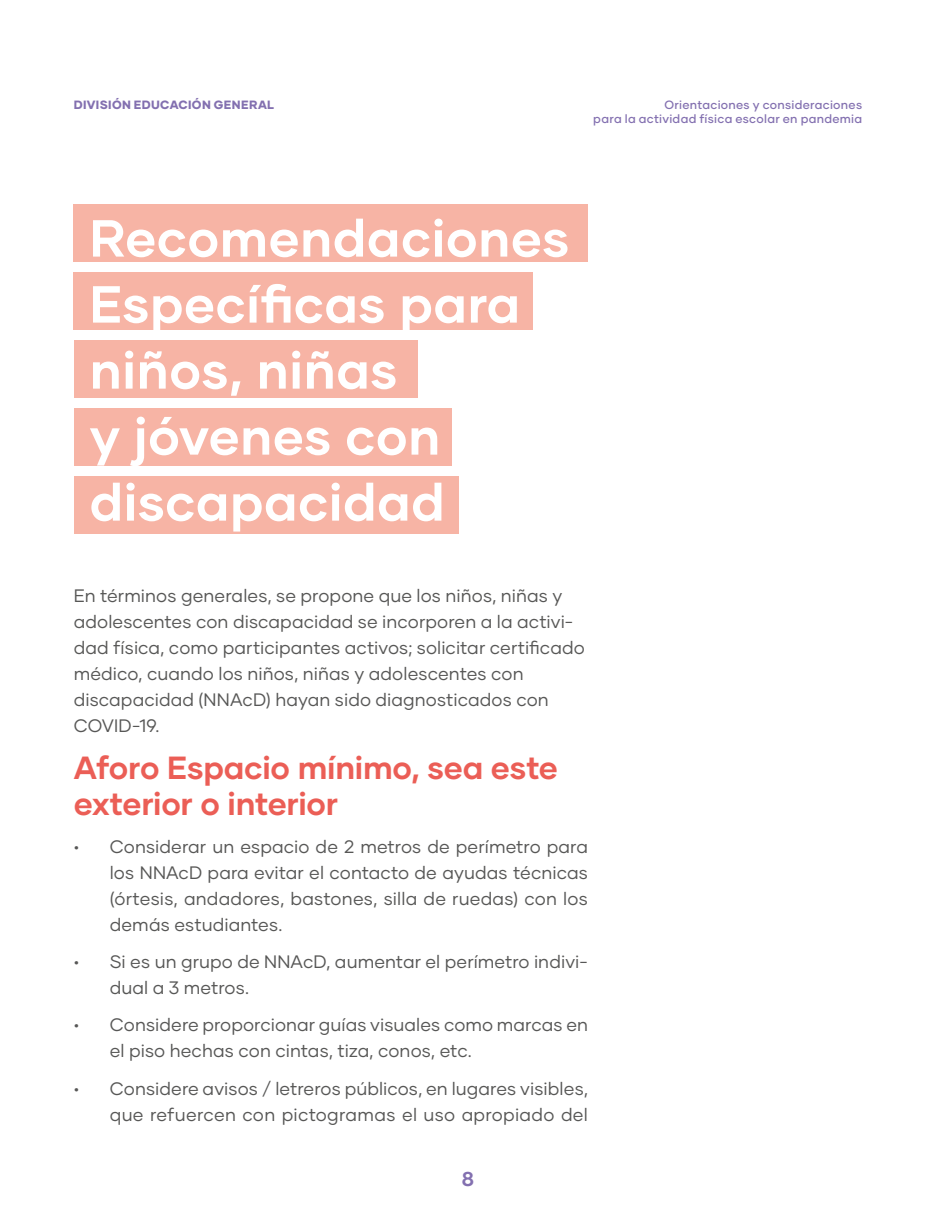
<style>
.page{position:relative;width:936px;height:1225px;background:#fff}
.page>*{position:absolute;margin:0;border:0;box-sizing:border-box;transform-origin:0 0}
.t1{font:700 52px/66px "Gilmer";letter-spacing:.01em;color:#fff}
.t2{font:700 32px/36px "Gilmer";letter-spacing:-.01em;color:#eb5e56}
.t3{font:700 20px "Gilmer";color:#8370b0}
.t4{font:18px/26px "Gilmer";letter-spacing:.005em;color:#575756}
.t5{font:500 12px/14.4px "Gilmer";letter-spacing:.025em;color:#8370b0;text-align:right}
.t6{font:800 12px "Gilmer";letter-spacing:.03em;color:#8370b0}
</style>
<div class="page">
<div style="left:74px;top:204px;width:514px;height:58px;background:#f7b4a5"></div>
<div style="left:74px;top:272px;width:459px;height:58px;background:#f7b4a5"></div>
<div style="left:74px;top:340px;width:343px;height:58px;background:#f7b4a5"></div>
<div style="left:74px;top:408px;width:377px;height:58px;background:#f7b4a5"></div>
<div style="left:74px;top:476px;width:384px;height:58px;background:#f7b4a5"></div>
<p class="t6" style="left:74px;top:97px;width:202px">DIVISIÓN EDUCACIÓN GENERAL</p>
<p class="t5" style="left:593px;top:97px;width:270px">Orientaciones y consideraciones<br>para la actividad física escolar en pandemia</p>
<h1 class="t1" style="left:90px;top:205px;width:481px">Recomendaciones<br>Específicas para niños, niñas<br>y jóvenes con discapacidad</h1>
<p class="t4" style="left:74px;top:582px;width:512px">En términos generales, se propone que los niños, niñas y adolescentes con discapacidad se incorporen a la activi&shy;dad física, como participantes activos; solicitar certificado médico, cuando los niños, niñas y adolescentes con discapacidad (NNAcD) hayan sido diagnosticados con COVID-19.</p>
<h2 class="t2" style="left:74px;top:749px;width:485px">Aforo Espacio mínimo, sea este exterior o interior</h2>
<p class="t4" style="left:110px;top:833px;width:479px;text-align:justify;text-indent:-36px">• Considerar un espacio de 2 metros de perímetro para los NNAcD para evitar el contacto de ayudas técnicas (órtesis, andadores, bastones, silla de ruedas) con los demás estudiantes.</p>
<p class="t4" style="left:110px;top:948px;width:480px;text-indent:-36px">• Si es un grupo de NNAcD, aumentar el perímetro indivi&shy;dual a 3 metros.</p>
<p class="t4" style="left:110px;top:1011px;width:479px;text-indent:-36px">• Considere proporcionar guías visuales como marcas en el piso hechas con cintas, tiza, conos, etc.</p>
<p class="t4" style="left:74px;top:1075px;width:516px;text-align:right">• Considere avisos / letreros públicos, en lugares visibles, que refuercen con pictogramas el uso apropiado del</p>
<p class="t3" style="left:462px;top:1166px;width:14px">8</p>
</div>
